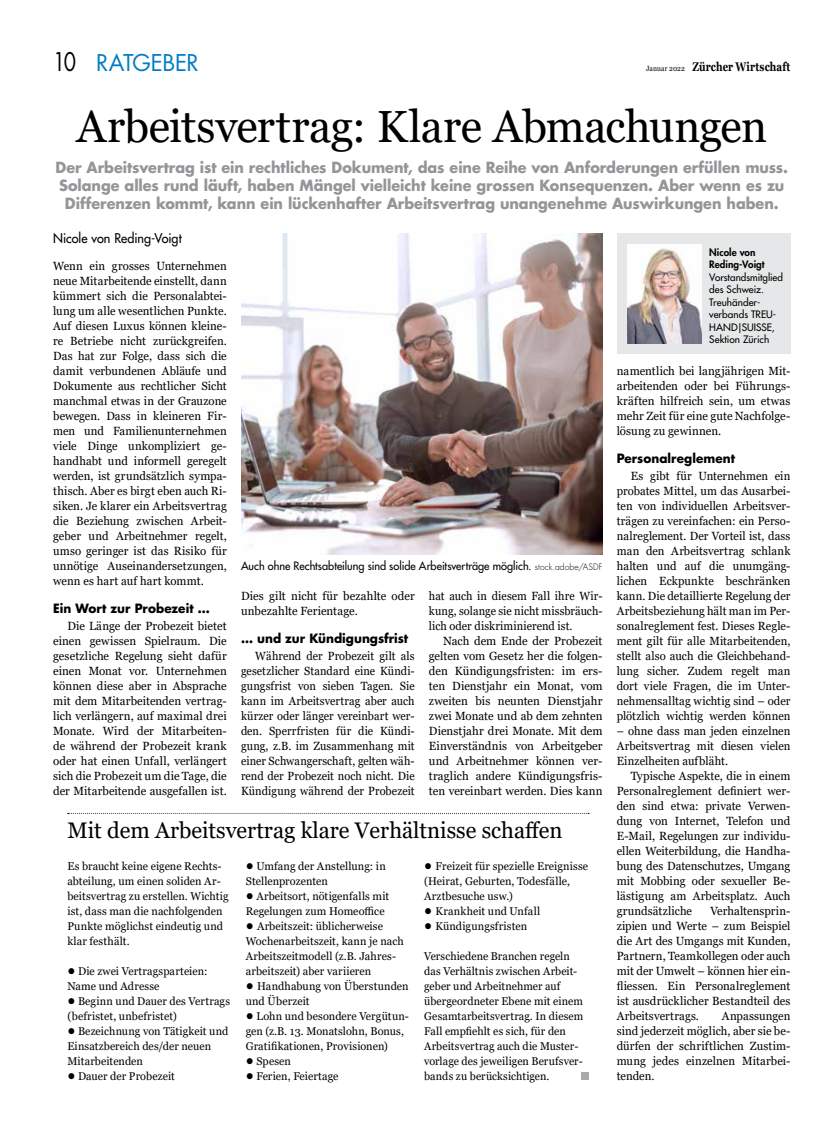
<style>
.page{position:relative;width:833px;height:1134px;background:#fff}
.page>*{position:absolute;margin:0;border:0;box-sizing:border-box;transform-origin:0 0}
.t1{font:45px "Georgia";letter-spacing:-.01em;color:#000}
.t2{font:22.5px "Georgia";color:#000}
.t3{font:22.5px "Futura LT Pro";letter-spacing:-.025em;color:#007dc5}
.t4{font:700 15px/18.1px "Futura LT Pro";letter-spacing:-.005em;color:#939598;text-align:center;scale:.96 1}
.t5{font:500 13.12px "Futura LT Pro";letter-spacing:-.005em;color:#000;scale:.96 1}
.t6{font:700 12.5px "Futura LT Pro";color:#000;scale:.96 1}
.t7{font:700 12.5px "Georgia";letter-spacing:.01em;color:#000;scale:.77 1}
.t8{font:11.88px/15px "Georgia";letter-spacing:.005em;color:#000;text-align:justify;scale:.96 1}
.t9{font:11.88px/15px "Georgia";letter-spacing:.005em;color:#000;text-align:justify}
.t10{font:11.88px/15px "Georgia";letter-spacing:.005em;color:#000;text-align:justify;scale:.95 1}
.t11{font:11.88px/15px "Georgia";letter-spacing:.005em;color:#000;text-align:justify;scale:.93 1}
.t12{font:11.25px/15px "Georgia";letter-spacing:.01em;color:#000}
.t13{font:11.25px/15px "Georgia";letter-spacing:.01em;color:#000;scale:.96 1}
.t14{font:500 11.25px "Futura LT Pro";color:#000}
.t15{font:500 10px/12.5px "Futura LT Pro";color:#000}
.t16{font:800 10px/12.5px "Futura LT Pro";letter-spacing:.005em;color:#000}
.s1{font-size:25px;color:#000}
.s2{font-weight:400;font-size:7.5px}
.s3{font-weight:300;font-size:8.75px}
.s4{font-size:13.75px}
</style>
<div class="page">
<img style="left:241px;top:234px;width:361px;height:321px">
<div style="left:617px;top:234px;width:173px;height:120px;background:#e6e7e8"></div>
<img style="left:627px;top:245px;width:75px;height:98px">
<div style="left:581px;top:1072px;width:7px;height:8px;background:#a7a9ac"></div>
<svg style="left:68px;top:813px;width:521px;height:1px"></svg>
<h2 class="t3" style="left:53px;top:47px;width:147px"><span class="s1">10</span> RATGEBER</h2>
<p class="t7" style="left:646px;top:59px;width:189px"><span class="s2">Januar 2022</span> Zürcher Wirtschaft</p>
<h1 class="t1" style="left:76px;top:99px;width:692px">Arbeitsvertrag: Klare Abmachungen</h1>
<p class="t4" style="left:56px;top:157px;width:764px">Der Arbeitsvertrag ist ein rechtliches Dokument, das eine Reihe von Anforderungen erfüllen muss.<br>Solange alles rund läuft, haben Mängel vielleicht keine grossen Konsequenzen. Aber wenn es zu<br>Differenzen kommt, kann ein lückenhafter Arbeitsvertrag unangenehme Auswirkungen haben.</p>
<p class="t5" style="left:53px;top:228px;width:135px">Nicole von Reding-Voigt</p>
<p class="t8" style="left:53px;top:258px;width:182px">Wenn ein grosses Unternehmen neue Mitarbeitende einstellt, dann kümmert sich die Personalabtei&shy;lung um alle wesentlichen Punkte.<br>Auf diesen Luxus können kleine&shy;re Betriebe nicht zurückgreifen.<br>Das hat zur Folge, dass sich die damit verbundenen Abläufe und Dokumente aus rechtlicher Sicht manchmal etwas in der Grauzone bewegen. Dass in kleineren Fir&shy;men und Familienunternehmen viele Dinge unkompliziert ge&shy;handhabt und informell geregelt werden, ist grundsätzlich sympa&shy;thisch. Aber es birgt eben auch Ri&shy;siken. Je klarer ein Arbeitsvertrag die Beziehung zwischen Arbeit&shy;geber und Arbeitnehmer regelt, umso geringer ist das Risiko für unnötige Auseinandersetzungen, wenn es hart auf hart kommt.</p>
<p class="t6" style="left:53px;top:598px;width:165px">Ein Wort zur Probezeit …</p>
<p class="t9" style="left:53px;top:618px;width:175px;text-indent:14px">Die Länge der Probezeit bietet einen gewissen Spielraum. Die gesetzliche Regelung sieht dafür einen Monat vor. Unternehmen können diese aber in Absprache mit dem Mitarbeitenden vertrag&shy;lich verlängern, auf maximal drei Monate. Wird der Mitarbeiten&shy;de während der Probezeit krank oder hat einen Unfall, verlängert sich die Probezeit um die Tage, die der Mitarbeitende ausgefallen ist.</p>
<p class="t14" style="left:241px;top:557px;width:363px">Auch ohne Rechtsabteilung sind solide Arbeitsverträge möglich. <span class="s3">stock.adobe/ASDF</span></p>
<p class="t9" style="left:241px;top:588px;width:175px">Dies gilt nicht für bezahlte oder unbezahlte Ferientage.</p>
<p class="t6" style="left:241px;top:628px;width:176px">… und zur Kündigungsfrist</p>
<p class="t11" style="left:241px;top:648px;width:188px;text-indent:14px">Während der Probezeit gilt als gesetzlicher Standard eine Kündi&shy;gungsfrist von sieben Tagen. Sie kann im Arbeitsvertrag aber auch kürzer oder länger vereinbart wer&shy;den. Sperrfristen für die Kündi&shy;gung, z.B. im Zusammenhang mit einer Schwangerschaft, gelten wäh&shy;rend der Probezeit noch nicht. Die Kündigung während der Probezeit</p>
<p class="t11" style="left:429px;top:588px;width:188px">hat auch in diesem Fall ihre Wir&shy;kung, solange sie nicht missbräuch&shy;lich oder diskriminierend ist.</p>
<p class="t9" style="left:429px;top:633px;width:175px;text-indent:14px">Nach dem Ende der Probezeit gelten vom Gesetz her die folgen&shy;den Kündigungsfristen: im ers&shy;ten Dienstjahr ein Monat, vom zweiten bis neunten Dienstjahr zwei Monate und ab dem zehnten Dienstjahr drei Monate. Mit dem Einverständnis von Arbeitgeber und Arbeitnehmer können ver&shy;traglich andere Kündigungsfris&shy;ten vereinbart werden. Dies kann</p>
<h2 class="t2" style="left:67px;top:816px;width:497px">Mit dem Arbeitsvertrag klare Verhältnisse schaffen</h2>
<p class="t12" style="left:67px;top:858px;width:163px">Es braucht keine eigene Rechts&shy;abteilung, um einen soliden Ar&shy;beitsvertrag zu erstellen. Wichtig ist, dass man die nachfolgenden<br>Punkte möglichst eindeutig und klar festhält.</p>
<p class="t12" style="left:67px;top:963px;width:142px"><span class="s4">●</span> Die zwei Vertragsparteien:<br>Name und Adresse</p>
<p class="t12" style="left:67px;top:993px;width:164px"><span class="s4">●</span> Beginn und Dauer des Vertrags (befristet, unbefristet)</p>
<p class="t12" style="left:67px;top:1023px;width:163px"><span class="s4">●</span> Bezeichnung von Tätigkeit und<br>Einsatzbereich des/der neuen<br>Mitarbeitenden</p>
<p class="t12" style="left:67px;top:1068px;width:109px"><span class="s4">●</span> Dauer der Probezeit</p>
<p class="t12" style="left:246px;top:858px;width:141px"><span class="s4">●</span> Umfang der Anstellung: in<br>Stellenprozenten</p>
<p class="t12" style="left:246px;top:888px;width:145px"><span class="s4">●</span> Arbeitsort, nötigenfalls mit<br>Regelungen zum Homeoffice</p>
<p class="t12" style="left:246px;top:918px;width:159px"><span class="s4">●</span> Arbeitszeit: üblicherweise<br>Wochenarbeitszeit, kann je nach<br>Arbeitszeitmodell (z.B. Jahres&shy;arbeitszeit) aber variieren</p>
<p class="t12" style="left:246px;top:978px;width:164px"><span class="s4">●</span> Handhabung von Überstunden und Überzeit</p>
<p class="t12" style="left:246px;top:1008px;width:165px"><span class="s4">●</span> Lohn und besondere Vergütun&shy;gen (z.B. 13. Monatslohn, Bonus,<br>Gratifikationen, Provisionen)</p>
<p class="t12" style="left:246px;top:1053px;width:47px"><span class="s4">●</span> Spesen</p>
<p class="t12" style="left:246px;top:1068px;width:94px"><span class="s4">●</span> Ferien, Feiertage</p>
<p class="t12" style="left:424px;top:858px;width:165px"><span class="s4">●</span> Freizeit für spezielle Ereignisse (Heirat, Geburten, Todesfälle,<br>Arztbesuche usw.)</p>
<p class="t12" style="left:424px;top:903px;width:117px"><span class="s4">●</span> Krankheit und Unfall</p>
<p class="t12" style="left:424px;top:918px;width:105px"><span class="s4">●</span> Kündigungsfristen</p>
<p class="t13" style="left:424px;top:948px;width:167px">Verschiedene Branchen regeln das Verhältnis zwischen Arbeit&shy;geber und Arbeitnehmer auf übergeordneter Ebene mit einem<br>Gesamtarbeitsvertrag. In diesem<br>Fall empfiehlt es sich, für den<br>Arbeitsvertrag auch die Muster&shy;vorlage des jeweiligen Berufsver&shy;bands zu berücksichtigen.</p>
<p class="t16" style="left:709px;top:245px;width:57px">Nicole von<br>Reding-Voigt</p>
<p class="t15" style="left:709px;top:270px;width:75px">Vorstandsmitglied des Schweiz.<br>Treuhänder&shy;verbands TREU-<br>HAND|SUISSE,<br>Sektion Zürich</p>
<p class="t9" style="left:617px;top:363px;width:175px">namentlich bei langjährigen Mit&shy;arbeitenden oder bei Führungs&shy;kräften hilfreich sein, um etwas mehr Zeit für eine gute Nachfolge&shy;lösung zu gewinnen.</p>
<p class="t6" style="left:617px;top:448px;width:125px">Personalreglement</p>
<p class="t10" style="left:617px;top:468px;width:184px;text-indent:14px">Es gibt für Unternehmen ein probates Mittel, um das Ausarbei&shy;ten von individuellen Arbeitsver&shy;trägen zu vereinfachen: ein Perso&shy;nalreglement. Der Vorteil ist, dass man den Arbeitsvertrag schlank halten und auf die unumgäng&shy;lichen Eckpunkte beschränken kann. Die detaillierte Regelung der Arbeitsbeziehung hält man im Per&shy;sonalreglement fest. Dieses Regle&shy;ment gilt für alle Mitarbeitenden, stellt also auch die Gleichbehand&shy;lung sicher. Zudem regelt man dort viele Fragen, die im Unter&shy;nehmensalltag wichtig sind – oder plötzlich wichtig werden können</p>
<p class="t10" style="left:617px;top:723px;width:184px">– ohne dass man jeden einzelnen Arbeitsvertrag mit diesen vielen Einzelheiten aufbläht.</p>
<p class="t8" style="left:617px;top:768px;width:182px;text-indent:14px">Typische Aspekte, die in einem Personalreglement definiert wer&shy;den sind etwa: private Verwen&shy;dung von Internet, Telefon und E-Mail, Regelungen zur individu&shy;ellen Weiterbildung, die Handha&shy;bung des Datenschutzes, Umgang mit Mobbing oder sexueller Be&shy;lästigung am Arbeitsplatz. Auch grundsätzliche</p>
<p class="t8" style="left:617px;top:903px;width:182px;text-indent:94px">Verhaltensprin&shy;zipien und Werte – zum Beispiel die Art des Umgangs mit Kunden, Partnern, Teamkollegen oder auch mit der Umwelt – können hier ein&shy;fliessen. Ein Personalreglement ist ausdrücklicher Bestandteil des Arbeitsvertrags.</p>
<p class="t8" style="left:617px;top:1008px;width:182px;text-indent:105px">Anpassungen sind jederzeit möglich, aber sie be&shy;dürfen der schriftlichen Zustim&shy;mung jedes einzelnen Mitarbei&shy;tenden.</p>
</div>
